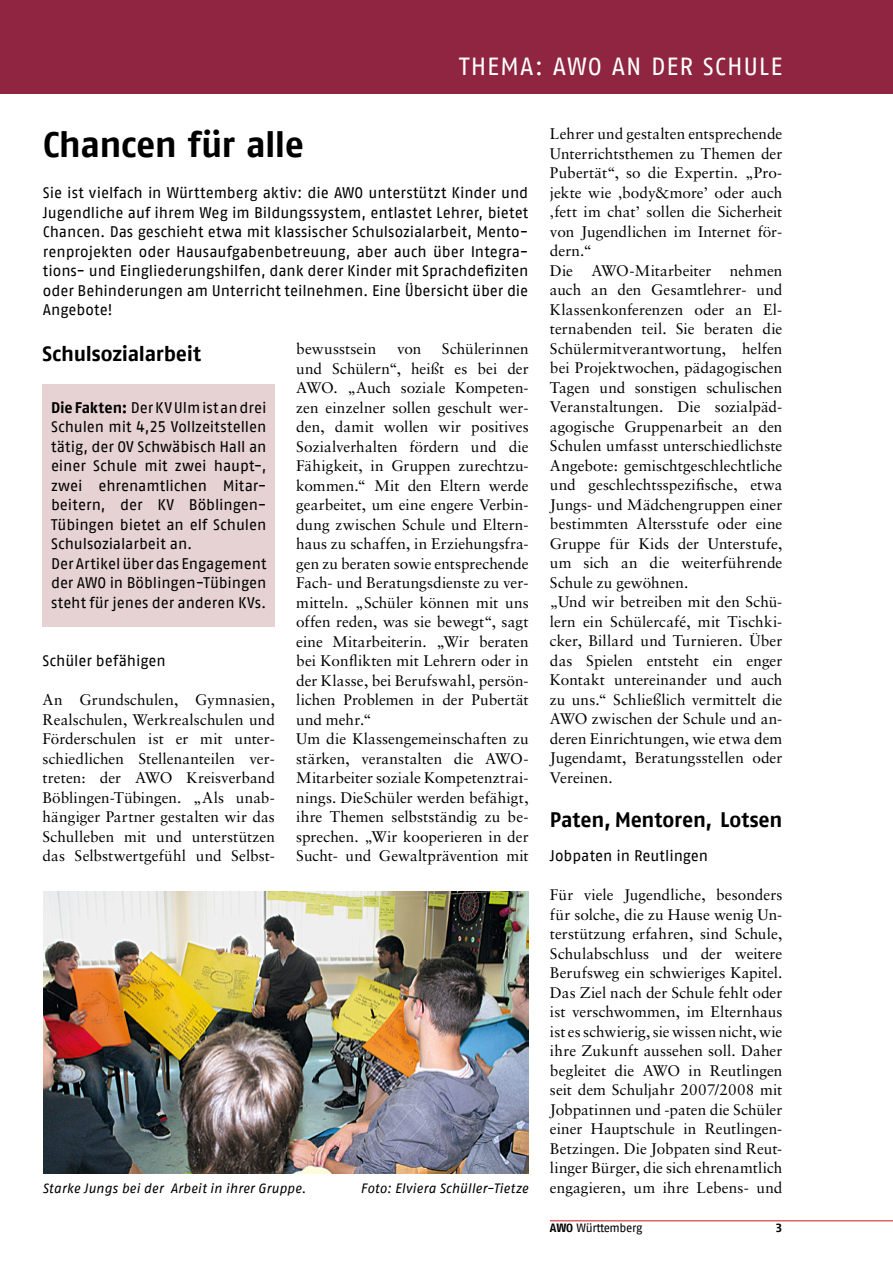
<style>
.page{position:relative;width:893px;height:1263px;background:#fff}
.page>*{position:absolute;margin:0;border:0;box-sizing:border-box;transform-origin:0 0}
.t1{font:700 36px "AWO Fago Office";letter-spacing:-.015em;color:#000}
.t2{font:24.75px "AWO Fago Office";letter-spacing:.045em;color:#fff}
.t3{font:700 21px "AWO Fago Office";letter-spacing:-.01em;color:#000}
.t4{font:15.3px/19.5px "Sabon";color:#000;text-align:justify}
.t5{font:15.3px/19.5px "AWO Fago Office";letter-spacing:-.005em;color:#000;text-align:justify}
.t6{font:italic 13.5px "AWO Fago Office";letter-spacing:.01em;color:#000}
.t7{font:12px "AWO Fago Office";color:#000}
.t8{font:700 12px "AWO Fago Office";color:#000}
.s1{font-weight:700}
</style>
<div class="page">
<hr style="left:550px;top:1220px;width:343px;height:1px;background:#d51317">
<div style="left:0;top:0;width:893px;height:94px;background:#8f2540"></div>
<div style="left:43px;top:384px;width:232px;height:243px;background:#e6d2d2"></div>
<img style="left:43px;top:891px;width:486px;height:282px">
<h2 class="t2" style="left:471px;top:52px;width:313px">hema: AWO an der Schule</h2>
<h1 class="t1" style="left:43px;top:123px;width:263px">Chancen für alle</h1>
<p class="t5" style="left:43px;top:183px;width:487px">Sie ist vielfach in Württemberg aktiv: die AWO unterstützt Kinder und Jugendliche auf ihrem Weg im Bildungssystem, entlastet Lehrer, bietet Chancen. Das geschieht etwa mit klassischer Schulsozialarbeit, Mento‑ renprojekten oder Hausaufgabenbetreuung, aber auch über Integra‑ tions- und Eingliederungshilfen, dank derer Kinder mit Sprachdefiziten oder Behinderungen am Unterricht teilnehmen. Eine Übersicht über die Angebote!</p>
<h3 class="t3" style="left:43px;top:342px;width:160px">Schulsozialarbeit</h3>
<p class="t5" style="left:51px;top:397px;width:217px;text-align:left"><span class="s1">Die Fakten:</span> Der KVU lm ist an drei<br>Schulen mit 4,25 Vollzeitstellen tätig, der OV Schwäbisch Hall an einer Schule mit zwei haupt-, zwei ehrenamtlichen Mitar‑ beitern, der KV Böblingen-<br>Tübingen bietet an elf Schulen<br>Schulsozialarbeit an.<br>Der Artikel über das Engagement der AWO in Böblingen-Tübingen steht für jenes der anderen KVs.</p>
<p class="t4" style="left:296px;top:339px;width:234px;text-align:left;text-indent:146px">Schülerinnen und Schülern“, heißt es bei der<br>AWO. „Auch soziale Kompeten&shy;zen einzelner sollen geschult wer&shy;den, damit wollen wir positives<br>Sozialverhalten fördern und die<br>Fähigkeit, in Gruppen zurechtzu&shy;kommen.“ Mit den Eltern werde gearbeitet, um eine engere Verbin&shy;dung zwischen Schule und Eltern&shy;haus zu schaffen, in Erziehungsfra&shy;gen zu beraten sowie entsprechende<br>Fach- und Beratungsdienste zu ver&shy;mitteln. „Schüler können mit uns offen reden, was sie bewegt“, sagt eine Mitarbeiterin. „Wir beraten bei Konflikten mit Lehrern oder in der Klasse, bei Berufswahl, persön&shy;lichen Problemen in der Pubertät und mehr.“<br>Um die Klassengemeinschaften zu stärken, veranstalten die AWO-<br>Mitarbeiter soziale Kompetenztrai&shy;nings. DieSchüler werden befähigt, ihre Themen selbstständig zu be&shy;sprechen. „Wir kooperieren in der<br>Sucht- und Gewaltprävention mit</p>
<p class="t4" style="left:296px;top:339px;width:82px">bewusstsein</p>
<p class="t4" style="left:397px;top:339px;width:26px">von</p>
<p class="t5" style="left:43px;top:651px;width:125px">Schüler befähigen</p>
<p class="t4" style="left:43px;top:690px;width:234px">An Grundschulen, Gymnasien, Realschulen, Werkrealschulen und Förderschulen ist er mit unter&shy;schiedlichen Stellenanteilen ver&shy;treten: der AWO Kreisverband Böblingen-Tübingen. „Als unab&shy;hängiger Partner gestalten wir das Schulleben mit und unterstützen das Selbstwertgefühl und Selbst-</p>
<p class="t4" style="left:550px;top:124px;width:234px;text-align:left">Lehrer und gestalten entsprechende<br>Unterrichtsthemen zu Themen der<br>Pubertät“, so die Expertin. „Pro&shy;jekte wie ‚body&amp;more’ oder auch ‚fett im chat’ sollen die Sicherheit von Jugendlichen im Internet för&shy;dern.“<br>Die AWO-Mitarbeiter nehmen auch an den Gesamtlehrer- und<br>Klassenkonferenzen oder an El&shy;ternabenden teil. Sie beraten die<br>Schülermitverantwortung, helfen bei Projektwochen, pädagogischen<br>Tagen und sonstigen schulischen<br>Veranstaltungen. Die sozialpäd&shy;agogische Gruppenarbeit an den<br>Schulen umfasst unterschiedlichste<br>Angebote: gemischtgeschlechtliche und geschlechtsspezifische, etwa<br>Jungs- und Mädchengruppen einer bestimmten Altersstufe oder eine<br>Gruppe für Kids der Unterstufe, um sich an die weiterführende<br>Schule zu gewöhnen.<br>„Und wir betreiben mit den Schü&shy;lern ein Schülercafé, mit Tischki&shy;cker, Billard und Turnieren. Über das Spielen entsteht ein enger<br>Kontakt untereinander und auch zu uns.“ Schließlich vermittelt die<br>AWO zwischen der Schule und an&shy;deren Einrichtungen, wie etwa dem<br>Jugendamt, Beratungsstellen oder<br>Vereinen.</p>
<h3 class="t3" style="left:550px;top:807px;width:234px">Paten, Mentoren, Lotsen</h3>
<p class="t5" style="left:550px;top:846px;width:160px">Jobpaten in Reutlingen</p>
<p class="t4" style="left:550px;top:885px;width:234px">Für viele Jugendliche, besonders für solche, die zu Hause wenig Un&shy;terstützung erfahren, sind Schule, Schulabschluss und der weitere Berufsweg ein schwieriges Kapitel.<br>Das Ziel nach der Schule fehlt oder ist verschwommen, im Elternhaus ist es schwierig, sie wissen nicht, wie ihre Zukunft aussehen soll. Daher begleitet die AWO in Reutlingen seit dem Schuljahr 2007/2008 mit Jobpatinnen und -paten die Schüler einer Hauptschule in Reutlingen-Betzingen. Die Jobpaten sind Reut&shy;linger Bürger, die sich ehrenamtlich</p>
<p class="t6" style="left:43px;top:1180px;width:265px">Starke Jungs bei der Arbeit in ihrer Gruppe.</p>
<p class="t6" style="left:361px;top:1180px;width:169px">Foto: Elviera Schüller-Tietze</p>
<p class="t4" style="left:550px;top:1177px;width:234px">engagieren, um ihre Lebens- und</p>
<p class="t7" style="left:550px;top:1221px;width:94px"><span class="s1">AWO</span> Württemberg</p>
<p class="t8" style="left:775px;top:1221px;width:8px">3</p>
</div>
